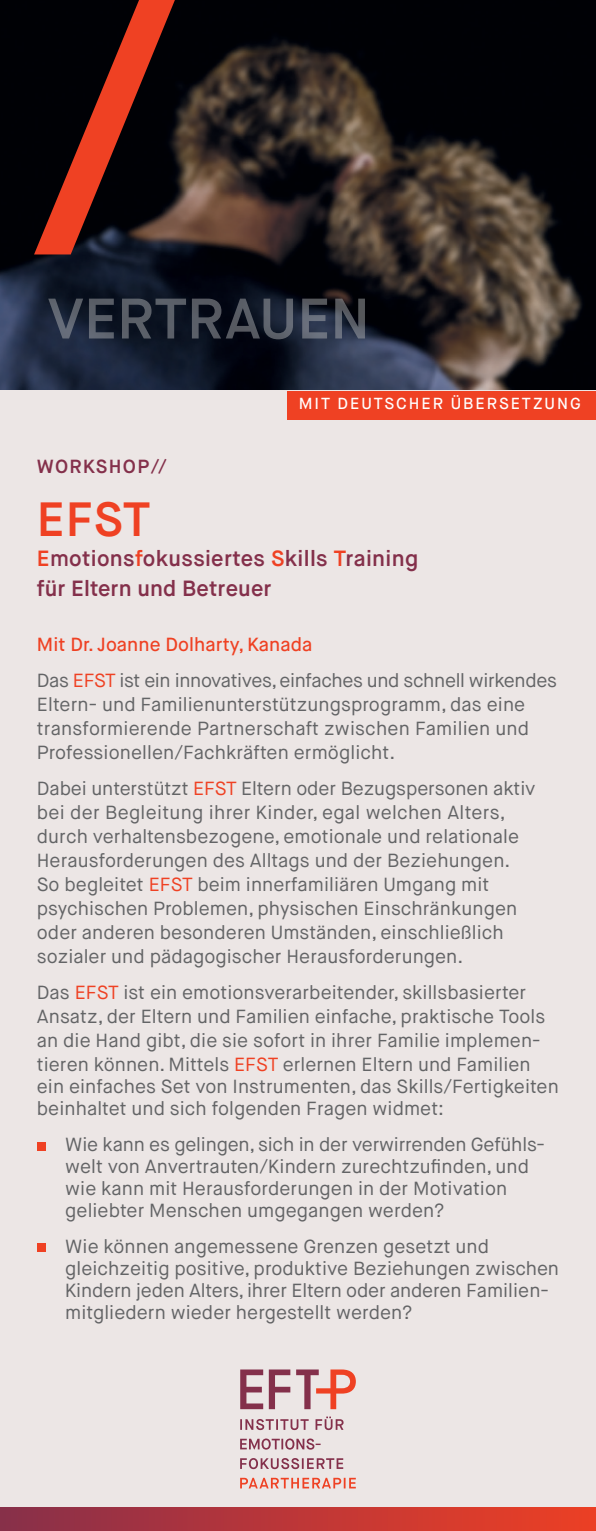
<style>
.page{position:relative;width:596px;height:1531px;background:#fff}
.page>*{position:absolute;margin:0;border:0;box-sizing:border-box;transform-origin:0 0}
.t1{font:600 48px "Maison Neue";color:#ef4123}
.t2{font:600 22px/30px "Maison Neue";letter-spacing:.015em;color:#84304b}
.t3{font:19px/24px "Maison Neue";letter-spacing:.005em;color:#636466}
.t4{font:19px/36px "Maison Neue";letter-spacing:-.02em;color:#636466}
.t5{font:600 19px "Maison Neue";letter-spacing:.075em;color:#84304b}
.t6{font:500 16px "Maison Neue";letter-spacing:.12em;color:#fff}
.s1{color:#ef4123}
.s2{font-weight:500;color:#ef4123}
</style>
<div class="page">
<img style="left:0;top:0;width:595px;height:391px">
<div style="left:0;top:391px;width:595px;height:1140px;background:#ece6e5"></div>
<img style="left:0;top:1507px;width:595px;height:24px">
<div style="left:37px;top:1142px;width:8px;height:9px;background:#ef4123"></div>
<div style="left:37px;top:1243px;width:8px;height:8px;background:#ef4123"></div>
<svg style="left:34px;top:0;width:141px;height:254px;background:#411510"></svg>
<div style="left:287px;top:391px;width:308px;height:28px;background:#ef4123"></div>
<svg style="left:48px;top:299px;width:317px;height:40px;background:#303643"></svg>
<svg style="left:240px;top:1369px;width:50px;height:40px"></svg>
<svg style="left:296px;top:1369px;width:59px;height:40px"></svg>
<svg style="left:240px;top:1478px;width:115px;height:10px"></svg>
<svg style="left:240px;top:1458px;width:103px;height:11px"></svg>
<svg style="left:240px;top:1438px;width:80px;height:11px"></svg>
<svg style="left:240px;top:1416px;width:103px;height:14px"></svg>
<p class="t5" style="left:37px;top:459px;width:131px">WORKSHOP//</p>
<p class="t6" style="left:298px;top:395px;width:283px">MIT DEUTSCHER ÜBERSETZUNG</p>
<h1 class="t1" style="left:37px;top:500px;width:115px">EFST</h1>
<p class="t2" style="left:37px;top:546px;width:382px"><span class="s1">E</span>motions<span class="s1">f</span>okussiertes <span class="s1">S</span>kills <span class="s1">T</span>raining für Eltern und Betreuer</p>
<p class="t4" style="left:37px;top:628px;width:521px"><span class="s2">Mit Dr. Joanne Dolharty, Kanada<br></span>Das <span class="s1">EFST</span> ist ein innovatives, einfaches und schnell wirkendes</p>
<p class="t3" style="left:37px;top:694px;width:493px">Eltern- und Familienunterstützungsprogramm, das eine transformierende Partnerschaft zwischen Familien und<br>Professionellen/Fachkräften ermöglicht.</p>
<p class="t3" style="left:37px;top:778px;width:500px">Dabei unterstützt <span class="s1">EFST</span> Eltern oder Bezugspersonen aktiv bei der Begleitung ihrer Kinder, egal welchen Alters, durch verhaltensbezogene, emotionale und relationale Herausforderungen des Alltags und der Beziehungen.<br>So begleitet <span class="s1">EFST</span> beim innerfamiliären Umgang mit psychischen Problemen, physischen Einschränkungen oder anderen besonderen Umständen, einschließlich sozialer und pädagogischer Herausforderungen.</p>
<p class="t3" style="left:37px;top:982px;width:509px">Das <span class="s1">EFST</span> ist ein emotionsverarbeitender, skillsbasierter Ansatz, der Eltern und Familien einfache, praktische Tools an die Hand gibt, die sie sofort in ihrer Familie implemen&shy;tieren können. Mittels <span class="s1">EFST</span> erlernen Eltern und Familien</p>
<p class="t3" style="left:37px;top:1077px;width:523px;line-height:22px">ein einfaches Set von Instrumenten, das Skills/Fertigkeiten beinhaltet und sich folgenden Fragen widmet:</p>
<p class="t3" style="left:65px;top:1135px;width:481px;line-height:22px">Wie kann es gelingen, sich in der verwirrenden Gefühls&shy;welt von Anvertrauten/Kindern zurechtzufinden, und wie kann mit Herausforderungen in der Motivation geliebter Menschen umgegangen werden?</p>
<p class="t3" style="left:65px;top:1237px;width:495px;line-height:22px">Wie können angemessene Grenzen gesetzt und gleichzeitig positive, produktive Beziehungen zwischen Kindern jeden Alters, ihrer Eltern oder anderen Familien&shy;mitgliedern wieder hergestellt werden?</p>
</div>
